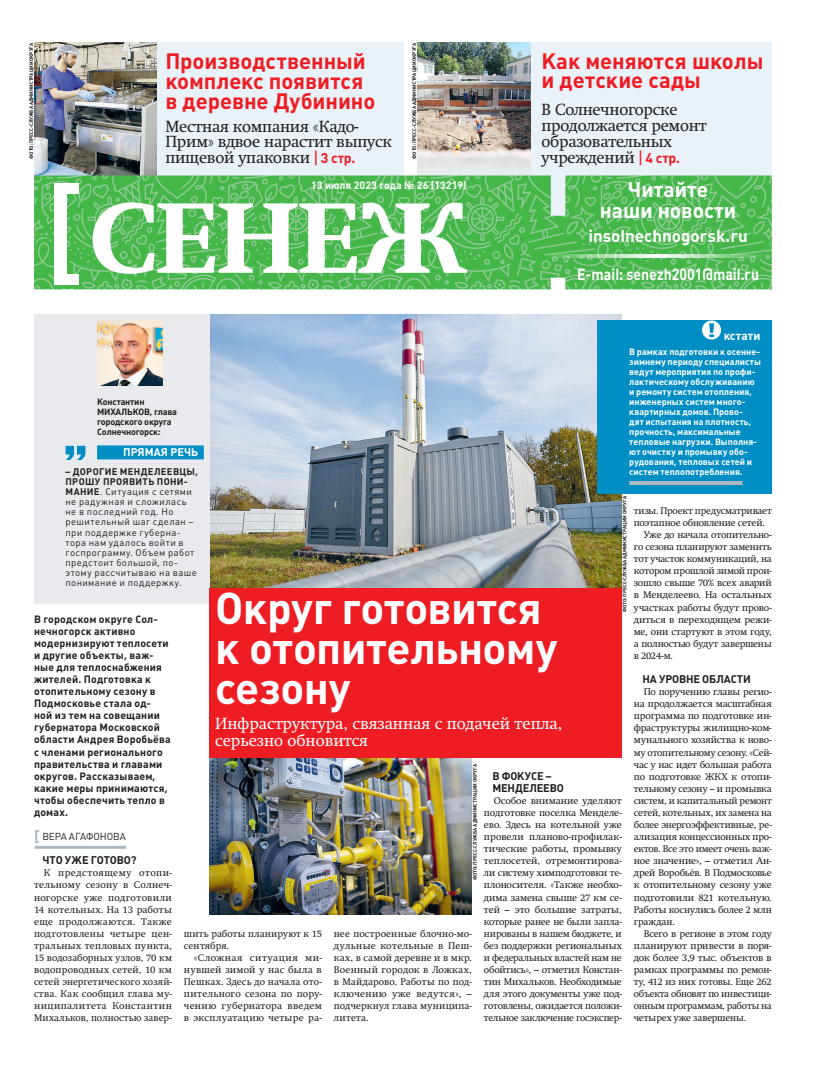
<style>
.page{position:relative;width:820px;height:1078px;background:#fff}
.page>*{position:absolute;margin:0;border:0;box-sizing:border-box;transform-origin:0 0}
.t1{font:97px "Swift Extra Bold C";letter-spacing:-.02em;color:#fff}
.t2{font:700 44px/40px "Plumb C";letter-spacing:-.005em;color:#fff}
.t3{font:700 22px/20px "Plumb";letter-spacing:-.005em;color:#ee1d23}
.t4{font:700 21px/21px "Plumb C";color:#fff;text-align:center}
.t5{font:700 17px "Plumb C";color:#fff}
.t6{font:16px/16px "Swift C";letter-spacing:-.015em;color:#231f20}
.t7{font:16px/17px "Swift C";color:#fff}
.t8{font:700 16px "Plumb C";color:#fff;scale:.88 1}
.t9{font:700 12px "Plumb C";letter-spacing:-.005em;color:#fff}
.t10{font:700 11px/12.1px "Plumb C";letter-spacing:-.015em;color:#231f20}
.t11{font:700 11px "Plumb C";color:#fff}
.t12{font:700 10.6px "Plumb C";color:#fff}
.t13{font:700 10.5px/12.1px "Plumb C";letter-spacing:.015em;color:#231f20}
.t14{font:10px "Plumb C";letter-spacing:-.01em;color:#231f20}
.t15{font:9.6px/12.1px "Swift C";letter-spacing:-.005em;color:#231f20;text-align:justify}
.t16{font:9.6px "Swift C";letter-spacing:-.025em;color:#231f20}
.t17{font:9.6px/12.1px "Swift C";letter-spacing:.015em;color:#231f20}
.t18{font:9.6px "Swift C";letter-spacing:-.03em;color:#231f20}
.t19{font:9.5px/10px "Plumb C";letter-spacing:.04em;color:#231f20}
.t20{font:700 9.5px "Plumb C";letter-spacing:.035em;color:#231f20}
.t21{font:700 9px/10px "Plumb C";color:#fff}
.t22{font:700 9px/10px "Plumb C";letter-spacing:-.02em;color:#231f20}
.t23{font:700 5.1px "Plumb C";letter-spacing:-.025em;color:#231f20}
.s1{font-family:"Plumb C";font-weight:700;font-size:14px;color:#ee1d23}
.s2{font-weight:700;font-size:15px;color:#adb8c0}
</style>
<div class="page">
<div style="left:500px;top:42px;width:271px;height:190px;background:#e8f2f8"></div>
<div style="left:133px;top:42px;width:270px;height:137px;background:#e8f2f8"></div>
<img style="left:417px;top:43px;width:113px;height:132px">
<img style="left:34px;top:42px;width:122px;height:133px">
<img style="left:34px;top:175px;width:737px;height:114px">
<hr style="left:542px;top:254px;width:223px;height:3px;background:#fff">
<div style="left:55px;top:183px;width:12px;height:101px;background:#fff"></div>
<div style="left:60px;top:274px;width:19px;height:10px;background:#fff"></div>
<div style="left:60px;top:183px;width:18px;height:10px;background:#fff"></div>
<hr style="left:35px;top:845px;width:91px;height:3px;background:#adb8c0">
<img style="left:209px;top:314px;width:412px;height:274px">
<img style="left:209px;top:758px;width:262px;height:156px">
<div style="left:34px;top:314px;width:175px;height:290px;background:#e9eaed"></div>
<div style="left:97px;top:445px;width:107px;height:14px;background:#008ec4"></div>
<img style="left:97px;top:320px;width:65px;height:66px">
<svg style="left:66px;top:445px;width:19px;height:15px"></svg>
<div style="left:597px;top:320px;width:174px;height:174px;background:#008ec4"></div>
<svg style="left:702px;top:320px;width:18px;height:19px"></svg>
<hr style="left:629px;top:481px;width:113px;height:4px;background:#adb8c0">
<div style="left:209px;top:588px;width:412px;height:170px;background:#ee1d23"></div>
<p class="t23" style="left:28px;top:158px;width:117px;rotate:-90deg">Фото: пресс-служба администрации округа</p>
<p class="t23" style="left:411px;top:158px;width:117px;rotate:-90deg">Фото: пресс-служба администрации округа</p>
<h3 class="t3" style="left:165px;top:51px;width:211px">Производственный комплекс появится в деревне Дубинино</h3>
<h3 class="t6" style="left:165px;top:119px;width:228px;line-height:15.2px">Местная компания «Кадо-<br>Прим» вдвое нарастит выпуск пищевой упаковки <span class="s1">3 стр.</span></h3>
<p class="t12" style="left:311px;top:179px;width:157px">13 июля 2023 года № 26 (13219)</p>
<h3 class="t4" style="left:599px;top:179px;width:138px">Читайте наши новости</h3>
<h3 class="t5" style="left:588px;top:226px;width:161px">insolnechnogorsk.ru</h3>
<h3 class="t3" style="left:541px;top:51px;width:223px;line-height:19px">Как меняются школы и детские сады</h3>
<h3 class="t6" style="left:541px;top:102px;width:166px">В Солнечногорске продолжается ремонт образовательных учреждений <span class="s1">4 стр.</span></h3>
<h1 class="t1" style="left:89px;top:181px;width:378px">СЕНЕЖ</h1>
<h3 class="t8" style="left:577px;top:265px;width:208px">E-mail: senezh2001@mail.ru</h3>
<p class="t9" style="left:723px;top:328px;width:38px">кстати</p>
<p class="t21" style="left:629px;top:347px;width:133px">В рамках подготовки к осенне&shy;зимнему периоду специалисты ведут мероприятия по профи&shy;лактическому обслуживанию и ремонту систем отопления, инженерных систем много&shy;квартирных домов. Прово-<br>дят испытания на плотность, прочность, максимальные тепловые нагрузки. Выполня&shy;ют очистку и промывку обо&shy;рудования, тепловых сетей и систем теплопотребления.</p>
<p class="t22" style="left:97px;top:397px;width:49px">Константин<br>Михал ьков</p>
<p class="t22" style="left:97px;top:407px;width:81px;text-indent:53px">, глава городского округа<br>Солнечногорск:</p>
<p class="t11" style="left:85px;top:446px;width:19px">пр</p>
<p class="t11" style="left:138px;top:446px;width:41px">ямая реч</p>
<p class="t11" style="left:191px;top:446px;width:8px">ь</p>
<p class="t20" style="left:66px;top:466px;width:22px">– Дорогие</p>
<p class="t20" style="left:120px;top:466px;width:8px">менделеев</p>
<p class="t20" style="left:179px;top:466px;width:20px">цы,</p>
<p class="t20" style="left:66px;top:476px;width:7px">про</p>
<p class="t20" style="left:85px;top:476px;width:25px">шу про</p>
<p class="t20" style="left:123px;top:476px;width:14px">явит</p>
<p class="t20" style="left:148px;top:476px;width:16px">ь пони</p>
<p class="t20" style="left:184px;top:476px;width:6px">-</p>
<p class="t20" style="left:66px;top:486px;width:8px">мание</p>
<p class="t19" style="left:66px;top:487px;width:133px;text-indent:35px">. Ситуация с сетями не радужная и сложилась не в последний год. Но решительный шаг сделан – при поддержке губерна&shy;тора нам удалось войти в госпрограмму. Объем работ предстоит большой, по&shy;этому рассчитываю на ваше понимание и поддержку.</p>
<p class="t23" style="left:621px;top:612px;width:117px;rotate:-90deg">Фото: пресс-служба администрации округа</p>
<p class="t15" style="left:633px;top:504px;width:139px">тизы. Проект предусматривает</p>
<p class="t15" style="left:633px;top:516px;width:132px">поэтапное обновление сетей.</p>
<p class="t16" style="left:643px;top:529px;width:129px">Уже до начала отопительно-</p>
<p class="t15" style="left:633px;top:540px;width:139px">го сезона планируют заменить</p>
<p class="t15" style="left:633px;top:552px;width:139px">тот участок коммуникаций, на</p>
<p class="t18" style="left:633px;top:565px;width:139px">котором прошлой зимой прои-</p>
<p class="t16" style="left:633px;top:577px;width:139px">зошло свыше 70% всех аварий</p>
<p class="t15" style="left:633px;top:589px;width:139px">в Менделеево. На остальных</p>
<p class="t15" style="left:633px;top:601px;width:139px">участках работы будут прово-</p>
<p class="t15" style="left:633px;top:613px;width:139px">диться в переходящем режи-</p>
<p class="t15" style="left:633px;top:625px;width:139px">ме, они стартуют в этом году,</p>
<p class="t15" style="left:633px;top:637px;width:139px">а полностью будут завершены</p>
<p class="t15" style="left:633px;top:649px;width:41px">в 2024-м.</p>
<p class="t10" style="left:642px;top:672px;width:110px">НА УРОВНЕ ОБЛАСТИ</p>
<p class="t15" style="left:633px;top:685px;width:139px;text-indent:10px">По поручению главы регио&shy;на продолжается масштабная программа по подготовке ин&shy;фраструктуры жилищно-ком&shy;мунального хозяйства к ново&shy;му отопительному сезону. «Сей&shy;час у нас идет большая работа по подготовке ЖКХ к отопи&shy;тельному сезону – и промывка систем, и капитальный ремонт сетей, котельных, их замена на более энергоэффективные, ре&shy;ализация концессионных про&shy;ектов. Все это имеет очень важ&shy;ное значение», – отметил Ан&shy;дрей Воробьёв. В Подмосковье к отопительному сезону уже подготовили 821 котельную.<br>Работы коснулись более 2 млн граждан.</p>
<p class="t15" style="left:633px;top:927px;width:139px;text-indent:10px">Всего в регионе в этом году планируют привести в поря&shy;док более 3,9 тыс. объектов в рамках программы по ремон&shy;ту, 412 из них готовы. Еще 262 объекта обновят по инвестици&shy;онным программам, работы на четырех уже завершены.</p>
<h2 class="t2" style="left:215px;top:587px;width:343px">Округ готовится к отопительному сезону</h2>
<h3 class="t7" style="left:215px;top:715px;width:348px">Инфраструктура, связанная с подачей тепла, серьезно обновится</h3>
<p class="t13" style="left:34px;top:612px;width:138px">В городском округе Сол&shy;нечногорск активно модернизируют теплосети и другие объекты, важ&shy;ные для теплоснабжения жителей. Подготовка к отопительному сезону в<br>Подмосковье стала од&shy;ной из тем на совещании губернатора Московской области Андрея Воробьёва с членами регионального правительства и главами округов. Рассказываем, какие меры принимаются, чтобы обеспечить тепло в домах.</p>
<p class="t14" style="left:34px;top:830px;width:93px"><span class="s2">[</span> ВЕРА АГАФОНОВА</p>
<p class="t10" style="left:43px;top:854px;width:95px">ЧТО УЖЕ ГОТОВО?</p>
<p class="t15" style="left:34px;top:866px;width:139px;text-indent:10px">К предстоящему отопи&shy;тельному сезону в Солнеч&shy;ногорске уже подготовили 14 котельных. На 13 работы еще продолжаются. Также подготовлены четыре цен&shy;тральных тепловых пункта, 15 водозаборных узлов, 70 км водопроводных сетей, 10 км сетей энергетического хозяй&shy;ства. Как сообщил глава му&shy;ниципалитета Константин Михальков, полностью завер-</p>
<p class="t23" style="left:472px;top:879px;width:117px;rotate:-90deg">Фото: пресс-служба администрации округа</p>
<p class="t10" style="left:492px;top:769px;width:73px">В ФОКУСЕ –<br>МЕНДЕЛЕЕВО</p>
<p class="t15" style="left:483px;top:794px;width:139px;text-indent:10px">Особое внимание уделяют подготовке поселка Менделе&shy;ево. Здесь на котельной уже провели планово-профилак&shy;тические работы, промывку теплосетей, отремонтирова&shy;ли систему химподготовки те&shy;плоносителя. «Также необхо&shy;дима замена свыше 27 км се&shy;тей – это большие затраты, которые ранее не были запла&shy;нированы в нашем бюджете, и без поддержки региональных и федеральных властей нам не обойтись», – отметил Констан&shy;тин Михальков. Необходимые для этого документы уже под&shy;готовлены, ожидается положи&shy;тельное заключение госэкспер-</p>
<p class="t17" style="left:184px;top:927px;width:139px">шить работы планируют к 15 сентября.</p>
<p class="t15" style="left:184px;top:951px;width:139px;text-indent:10px">«Сложная ситуация ми&shy;нувшей зимой у нас была в Пешках. Здесь до начала ото&shy;пительного сезона по пору&shy;чению губернатора введем в эксплуатацию четыре ра-</p>
<p class="t15" style="left:334px;top:927px;width:139px">нее построенные блочно-мо&shy;дульные котельные в Пеш&shy;ках, в самой деревне и в мкр.<br>Военный городок в Ложках, в Майдарово. Работы по под&shy;ключению уже ведутся», – подчеркнул глава муниципа&shy;литета.</p>
</div>
